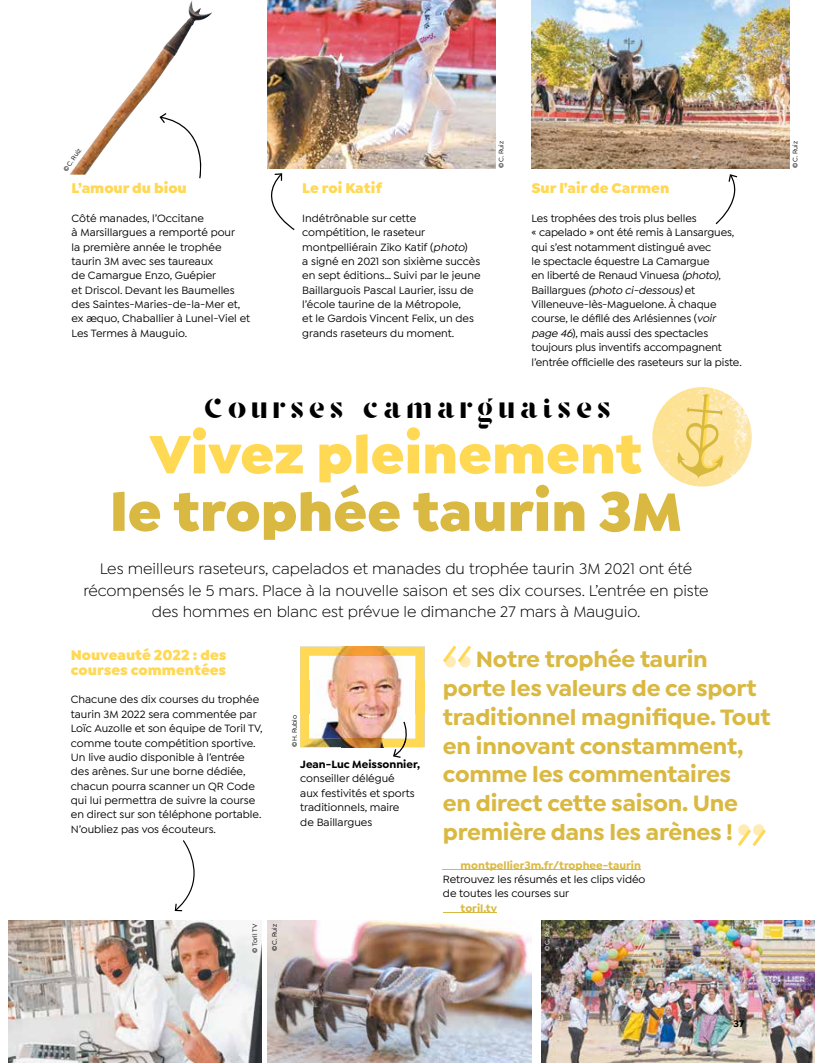
<style>
.page{position:relative;width:815px;height:1063px;background:#fff}
.page>*{position:absolute;margin:0;border:0;box-sizing:border-box;transform-origin:0 0}
.t1{font:900 57.5px "Isidora Sans";color:#dab942}
.t2{font:900 57.5px "Isidora Sans";color:#ffd854}
.t3{font:32.5px "Stanley";letter-spacing:.15em;color:#000}
.t4{font:700 23.75px/28.8px "Isidora Sans";letter-spacing:-.01em;color:#dab942}
.t5{font:16.25px/21.6px "Isidora Sans";color:#000;text-align:center}
.t6{font:900 15px/14.4px "Isidora Sans";color:#ffd854}
.t7{font:500 11.25px/14.4px "Isidora Sans";color:#000}
.t8{font:700 11.25px "Isidora Sans";color:#dab942}
.t9{font:700 11.25px "Isidora Sans";color:#000}
.t10{font:700 10px "Isidora Sans";color:#000}
.t11{font:500 6.88px "Isidora Sans";color:#000}
.t12{font:500 6.88px "Isidora Sans";color:#fff}
.s1{font-style:italic}
</style>
<div class="page">
<img style="left:541px;top:921px;width:274px;height:142px">
<img style="left:267px;top:921px;width:264px;height:142px">
<img style="left:70px;top:0;width:142px;height:175px">
<img style="left:531px;top:0;width:258px;height:168px">
<img style="left:267px;top:0;width:228px;height:168px">
<div style="left:445px;top:656px;width:11px;height:11px;background:#ffebb3;border-radius:50%"></div>
<div style="left:459px;top:656px;width:12px;height:11px;background:#ffebb3;border-radius:50%"></div>
<svg style="left:443px;top:646px;width:28px;height:16px"></svg>
<div style="left:753px;top:824px;width:11px;height:12px;background:#ffebb3;border-radius:50%"></div>
<div style="left:738px;top:824px;width:11px;height:12px;background:#ffebb3;border-radius:50%"></div>
<svg style="left:738px;top:829px;width:28px;height:17px"></svg>
<img style="left:300px;top:647px;width:124px;height:111px">
<svg style="left:159px;top:113px;width:44px;height:65px"></svg>
<svg style="left:271px;top:173px;width:24px;height:57px"></svg>
<svg style="left:716px;top:174px;width:21px;height:50px"></svg>
<img style="left:652px;top:387px;width:100px;height:100px">
<hr style="left:443px;top:870px;width:198px;height:1px;background:#dab942">
<hr style="left:443px;top:913px;width:54px;height:1px;background:#dab942">
<svg style="left:175px;top:840px;width:20px;height:71px"></svg>
<img style="left:8px;top:921px;width:253px;height:142px">
<svg style="left:675px;top:393px;width:50px;height:86px"></svg>
<p class="t11" style="left:62px;top:169px;width:28px;rotate:-56deg">©C. Ruiz</p>
<p class="t11" style="left:791px;top:168px;width:28px;rotate:-90deg">©C. Ruiz</p>
<p class="t11" style="left:497px;top:168px;width:28px;rotate:-90deg">©C. Ruiz</p>
<h3 class="t6" style="left:72px;top:181px;width:117px">L’amour du biou</h3>
<p class="t7" style="left:72px;top:211px;width:180px">Côté manades, l’Occitane<br>à Marsillargues a remporté pour<br>la première année le trophée taurin 3M avec ses taureaux<br>de Camargue Enzo, Guépier<br>et Driscol. Devant les Baumelles des Saintes-Maries-de-la-Mer et, ex æquo, Chaballier à Lunel-Viel et<br>Les Termes à Mauguio.</p>
<h3 class="t6" style="left:302px;top:181px;width:81px">Le roi Katif</h3>
<p class="t7" style="left:302px;top:211px;width:180px">Indétrônable sur cette compétition, le raseteur montpelliérain Ziko Katif (<span class="s1">photo</span>)<br>a signé en 2021 son sixième succès en sept éditions… Suivi par le jeune<br>Baillarguois Pascal Laurier, issu de l’école taurine de la Métropole,<br>et le Gardois Vincent Felix, un des grands raseteurs du moment.</p>
<h3 class="t6" style="left:531px;top:181px;width:140px">Sur l’air de Carmen</h3>
<p class="t7" style="left:531px;top:211px;width:212px">Les trophées des trois plus belles<br>« capelado » ont été remis à Lansargues, qui s’est notamment distingué avec<br>le spectacle équestre La Camargue<br>en liberté de Renaud Vinuesa <span class="s1">(photo)</span>,<br>B a i l l a rg u e s <span class="s1">(photo ci-dessous)</span>et Villeneuve-lès-Maguelone. À chaque course, le défilé des Arlésiennes (<span class="s1">voir page 46</span>), mais aussi des spectacles toujours plus inventifs accompagnent l’entrée officielle des raseteurs sur la piste.</p>
<h2 class="t3" style="left:204px;top:392px;width:408px">Courses camarguaises</h2>
<h1 class="t2" style="left:150px;top:417px;width:494px">Vivez pleinement</h1>
<h1 class="t1" style="left:110px;top:475px;width:573px">le trophée taurin 3M</h1>
<h3 class="t5" style="left:83px;top:558px;width:627px">Les meilleurs raseteurs, capelados et manades du trophée taurin 3M 2021 ont été récompensés le 5 mars. Place à la nouvelle saison et ses dix courses. L’entrée en piste des hommes en blanc est prévue le dimanche 27 mars à Mauguio.</h3>
<h3 class="t6" style="left:71px;top:648px;width:157px">Nouveauté 2022 : des courses commentées</h3>
<p class="t7" style="left:71px;top:692px;width:193px">Chacune des dix courses du trophée taurin 3M 2022 sera commentée par Loïc Auzolle et son équipe de Toril TV, comme toute compétition sportive.<br>Un live audio disponible à l’entrée des arènes. Sur une borne dédiée, chacun pourra scanner un QR Code qui lui permettra de suivre la course en direct sur son téléphone portable.<br>N’oubliez pas vos écouteurs.</p>
<p class="t11" style="left:251px;top:953px;width:30px;rotate:-90deg">©Toril TV</p>
<p class="t11" style="left:291px;top:747px;width:34px;rotate:-90deg">©H. Rubio</p>
<p class="t9" style="left:300px;top:757px;width:121px">Jean-Luc Meissonnier,</p>
<p class="t7" style="left:300px;top:772px;width:116px">conseiller délégué aux festivités et sports traditionnels, maire de Baillargues</p>
<h3 class="t4" style="left:443px;top:645px;width:329px;text-indent:33px">Notre trophée taurin porte les valeurs de ce sport traditionnel magnifique. Tout en innovant constamment, comme les commentaires<br>en direct cette saison. Une première dans les arènes !</h3>
<p class="t8" style="left:461px;top:858px;width:182px">montpellier3m.fr/trophee-taurin</p>
<p class="t7" style="left:443px;top:872px;width:204px">Retrouvez les résumés et les clips vidéo de toutes les courses sur</p>
<p class="t8" style="left:461px;top:901px;width:38px">toril.tv</p>
<p class="t11" style="left:271px;top:951px;width:28px;rotate:-90deg">©C. Ruiz</p>
<p class="t12" style="left:543px;top:951px;width:28px;rotate:-90deg">©C. Ruiz</p>
<p class="t10" style="left:733px;top:1017px;width:12px">37</p>
</div>
